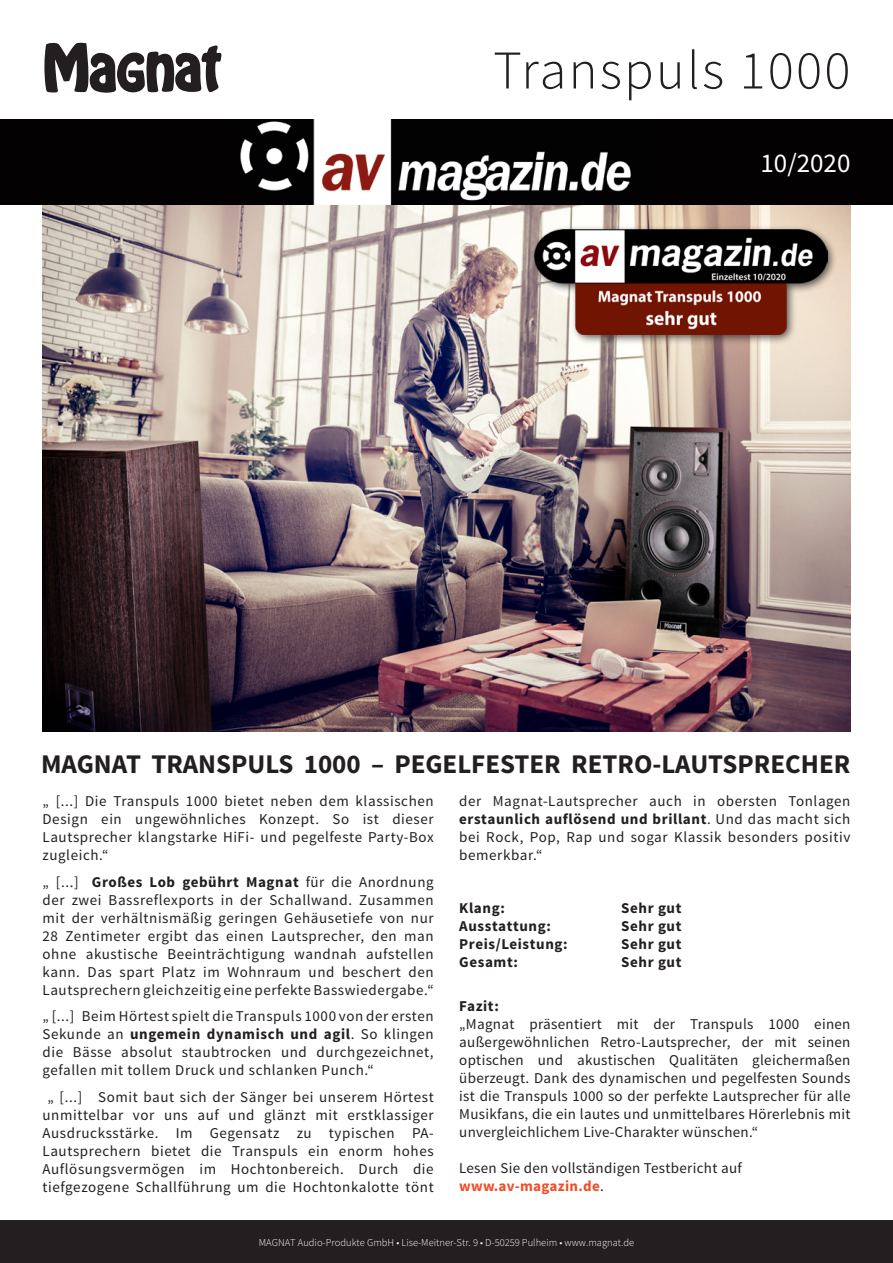
<style>
.page{position:relative;width:893px;height:1263px;background:#fff}
.page>*{position:absolute;margin:0;border:0;box-sizing:border-box;transform-origin:0 0}
.t1{font:300 54.6px "Source Sans Pro";letter-spacing:.04em;color:#231f20}
.t2{font:700 27px "Source Sans Pro";color:#231f20}
.t3{font:27px "Source Sans Pro";color:#fff}
.t4{font:15px/18px "Source Sans Pro";letter-spacing:.04em;color:#231f20;text-align:justify}
.t5{font:700 15px "Source Sans Pro";letter-spacing:.04em;color:#231f20}
.t6{font:15px "Source Sans Pro";letter-spacing:.02em;color:#231f20}
.t7{font:700 15px "Source Sans Pro";letter-spacing:.02em;color:#f04d28}
.t8{font:300 10.5px "Source Sans Pro";color:#fff}
.s1{font-weight:700}
.s2{font-weight:400;color:#231f20}
</style>
<div class="page">
<div style="left:0;top:1220px;width:893px;height:43px;background:#231f20"></div>
<img style="left:43px;top:204px;width:807px;height:527px">
<svg style="left:44px;top:43px;width:177px;height:50px"></svg>
<div style="left:0;top:119px;width:893px;height:85px;background:#030101"></div>
<img style="left:240px;top:119px;width:391px;height:85px">
<div style="left:530px;top:224px;width:308px;height:121px;background:#231f20;opacity:.75"></div>
<img style="left:535px;top:230px;width:292px;height:104px">
<p class="t1" style="left:493px;top:37px;width:359px">Transpuls 1000</p>
<p class="t3" style="left:760px;top:146px;width:91px">10/2020</p>
<p class="t2" style="left:41px;top:747px;width:811px">MAGNAT TRANSPULS 1000 – PEGELFESTER RETRO-LAUTSPRECHER</p>
<p class="t4" style="left:43px;top:793px;width:393px">„ [...] Die Transpuls 1000 bietet neben dem klassischen Design ein ungewöhnliches Konzept. So ist dieser Lautsprecher klangstarke HiFi- und pegelfeste Party-Box zugleich.“</p>
<p class="t4" style="left:43px;top:873px;width:393px">„ [...] <span class="s1">Großes Lob gebührt Magnat</span> für die Anordnung der zwei Bassreflexports in der Schallwand. Zusammen mit der verhältnismäßig geringen Gehäusetiefe von nur 28 Zentimeter ergibt das einen Lautsprecher, den man ohne akustische Beeinträchtigung wandnah aufstellen kann. Das spart Platz im Wohnraum und beschert den Lautsprechern gleichzeitig eine perfekte Basswiedergabe.“</p>
<p class="t4" style="left:43px;top:1008px;width:393px">„ [...] Beim Hörtest spielt die Transpuls 1000 von der ersten Sekunde an <span class="s1">ungemein dynamisch und agil</span>. So klingen die Bässe absolut staubtrocken und durchgezeichnet, gefallen mit tollem Druck und schlanken Punch.“</p>
<p class="t4" style="left:43px;top:1088px;width:393px;text-align:center">„ [...] Somit baut sich der Sänger bei unserem Hörtest unmittelbar vor uns auf und glänzt mit erstklassiger Ausdrucksstärke. Im Gegensatz zu typischen PA-Lautsprechern bietet die Transpuls ein enorm hohes Auflösungsvermögen im Hochtonbereich. Durch die tiefgezogene Schallführung um die Hochtonkalotte tönt</p>
<p class="t4" style="left:459px;top:793px;width:393px">der Magnat-Lautsprecher auch in obersten Tonlagen <span class="s1">erstaunlich auflösend und brillant</span>. Und das macht sich bei Rock, Pop, Rap und sogar Klassik besonders positiv bemerkbar.“</p>
<p class="t5" style="left:459px;top:899px;width:47px">Klang:</p>
<p class="t5" style="left:621px;top:899px;width:62px">Sehr gut</p>
<p class="t5" style="left:459px;top:917px;width:93px">Ausstattung:</p>
<p class="t5" style="left:621px;top:917px;width:62px">Sehr gut</p>
<p class="t5" style="left:459px;top:935px;width:110px">Preis/Leistung:</p>
<p class="t5" style="left:621px;top:935px;width:62px">Sehr gut</p>
<p class="t5" style="left:459px;top:953px;width:60px">Gesamt:</p>
<p class="t5" style="left:621px;top:953px;width:62px">Sehr gut</p>
<p class="t5" style="left:459px;top:996px;width:41px">Fazit:</p>
<p class="t4" style="left:459px;top:1015px;width:393px">„Magnat präsentiert mit der Transpuls 1000 einen außergewöhnlichen Retro-Lautsprecher, der mit seinen optischen und akustischen Qualitäten gleichermaßen überzeugt. Dank des dynamischen und pegelfesten Sounds ist die Transpuls 1000 so der perfekte Lautsprecher für alle Musikfans, die ein lautes und unmittelbares Hörerlebnis mit unvergleichlichem Live-Charakter wünschen.“</p>
<p class="t6" style="left:459px;top:1159px;width:284px">Lesen Sie den vollständigen Testbericht auf</p>
<p class="t7" style="left:459px;top:1176px;width:146px">www.av-magazin.de<span class="s2">.</span></p>
<p class="t8" style="left:259px;top:1236px;width:377px">MAGNAT Audio-Produkte GmbH • Lise-Meitner-Str. 9 • D-50259 Pulheim • www.magnat.de</p>
</div>
